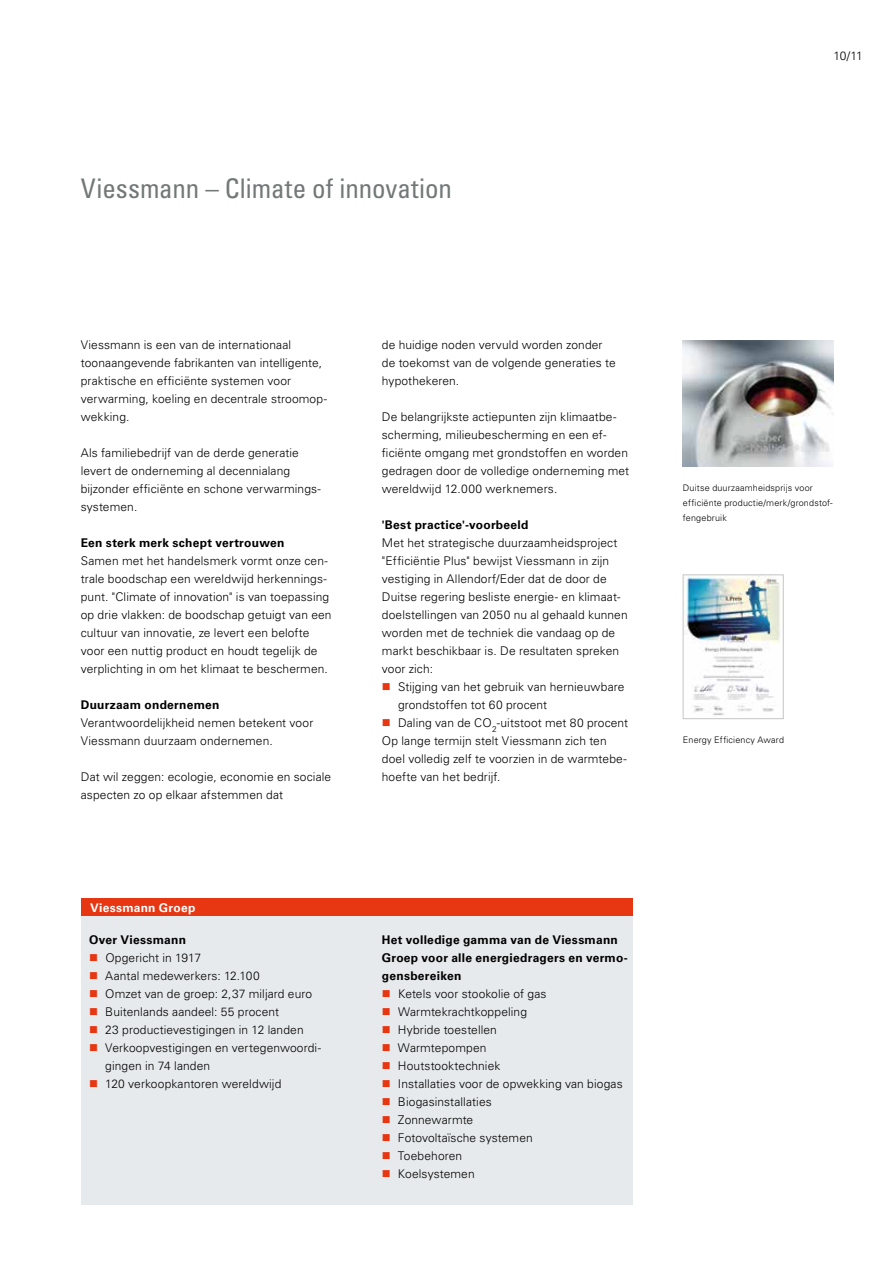
<style>
.page{position:relative;width:893px;height:1263px;background:#fff}
.page>*{position:absolute;margin:0;border:0;box-sizing:border-box;transform-origin:0 0}
.t1{font:condensed 27px "Univers LT Std";color:#727777}
.t2{font:300 12px/18px "Univers LT Std";letter-spacing:.01em;color:#000}
.t3{font:700 12px/18px "Univers LT Std";letter-spacing:.02em;color:#000}
.t4{font:700 12px "Univers LT Std";letter-spacing:.02em;color:#fff}
.t5{font:300 9px/15px "Univers LT Std";letter-spacing:.02em;color:#000}
</style>
<div class="page">
<img style="left:685px;top:577px;width:95px;height:139px">
<div style="left:683px;top:575px;width:100px;height:144px;border:1px solid #c6c6c6"></div>
<img style="left:683px;top:341px;width:150px;height:126px">
<div style="left:81px;top:899px;width:552px;height:18px;background:#e63612"></div>
<div style="left:81px;top:917px;width:552px;height:288px;background:#e7eaec"></div>
<h1 class="t1" style="left:81px;top:171px;width:373px">Viessmann – Climate of innovation</h1>
<p class="t2" style="left:833px;top:46px;width:31px">10/11</p>
<p class="t2" style="left:81px;top:336px;width:248px">Viessmann is een van de internationaal toonaangevende fabrikanten van intelligente, praktische en efficiënte systemen voor verwarming, koeling en decentrale stroomop&shy;wekking.</p>
<p class="t2" style="left:81px;top:444px;width:242px">Als familiebedrijf van de derde generatie levert de onderneming al decennialang bijzonder efficiënte en schone verwarmings&shy;systemen.</p>
<p class="t3" style="left:81px;top:534px;width:205px">Een sterk merk schept vertrouwen</p>
<p class="t2" style="left:81px;top:552px;width:252px">Samen met het handelsmerk vormt onze cen&shy;trale boodschap een wereldwijd herkennings&shy;punt. "Climate of innovation" is van toepassing op drie vlakken: de boodschap getuigt van een cultuur van innovatie, ze levert een belofte voor een nuttig product en houdt tegelijk de verplichting in om het klimaat te beschermen.</p>
<p class="t3" style="left:81px;top:696px;width:140px">Duurzaam ondernemen</p>
<p class="t2" style="left:81px;top:714px;width:234px">Verantwoordelijkheid nemen betekent voor<br>Viessmann duurzaam ondernemen.</p>
<p class="t2" style="left:81px;top:768px;width:252px">Dat wil zeggen: ecologie, economie en sociale aspecten zo op elkaar afstemmen dat</p>
<p class="t4" style="left:90px;top:900px;width:107px">Viessmann Groep</p>
<p class="t3" style="left:89px;top:931px;width:98px">Over Viessmann</p>
<p class="t2" style="left:105px;top:949px;width:217px">Opgericht in 1917<br>Aantal medewerkers: 12.100<br>Omzet van de groep: 2,37 miljard euro<br>Buitenlands aandeel: 55 procent<br>23 productievestigingen in 12 landen<br>Verkoopvestigingen en vertegenwoordi&shy;gingen in 74 landen<br>120 verkoopkantoren wereldwijd</p>
<p class="t2" style="left:382px;top:336px;width:235px">de huidige noden vervuld worden zonder de toekomst van de volgende generaties te hypothekeren.</p>
<p class="t2" style="left:382px;top:408px;width:249px">De belangrijkste actiepunten zijn klimaatbe&shy;scherming, milieubescherming en een ef&shy;ficiënte omgang met grondstoffen en worden gedragen door de volledige onderneming met wereldwijd 12.000 werknemers.</p>
<p class="t3" style="left:382px;top:516px;width:148px">'Best practice'-voorbeeld</p>
<p class="t2" style="left:382px;top:534px;width:247px">Met het strategische duurzaamheidsproject "Efficiëntie Plus" bewijst Viessmann in zijn vestiging in Allendorf/Eder dat de door de Duitse regering besliste energie- en klimaat&shy;doelstellingen van 2050 nu al gehaald kunnen worden met de techniek die vandaag op de markt beschikbaar is. De resultaten spreken voor zich:</p>
<p class="t2" style="left:398px;top:678px;width:228px">Stijging van het gebruik van hernieuwbare</p>
<p class="t2" style="left:398px;top:696px;width:151px">grondstoffen tot 60 procent</p>
<p class="t2" style="left:398px;top:714px;width:232px">Daling van de CO<sub>2</sub>-uitstoot met 80 procent</p>
<p class="t2" style="left:382px;top:732px;width:226px">Op lange termijn stelt Viessmann zich ten</p>
<p class="t2" style="left:382px;top:750px;width:247px">doel volledig zelf te voorzien in de warmtebe-</p>
<p class="t2" style="left:382px;top:768px;width:120px">hoefte van het bedrijf.</p>
<p class="t3" style="left:382px;top:931px;width:248px">Het volledige gamma van de Viessmann<br>Groep voor alle energiedragers en vermo&shy;gensbereiken</p>
<p class="t2" style="left:398px;top:985px;width:226px">Ketels voor stookolie of gas<br>Warmtekrachtkoppeling<br>Hybride toestellen<br>Warmtepompen<br>Houtstooktechniek<br>Installaties voor de opwekking van biogas<br>Biogasinstallaties<br>Zonnewarmte<br>Fotovoltaïsche systemen<br>Toebehoren<br>Koelsystemen</p>
<p class="t5" style="left:683px;top:480px;width:151px">Duitse duurzaamheidsprijs voor efficiënte productie/merk/grondstof&shy;fengebruik</p>
<p class="t5" style="left:683px;top:732px;width:103px">Energy Efficiency Award</p>
</div>
